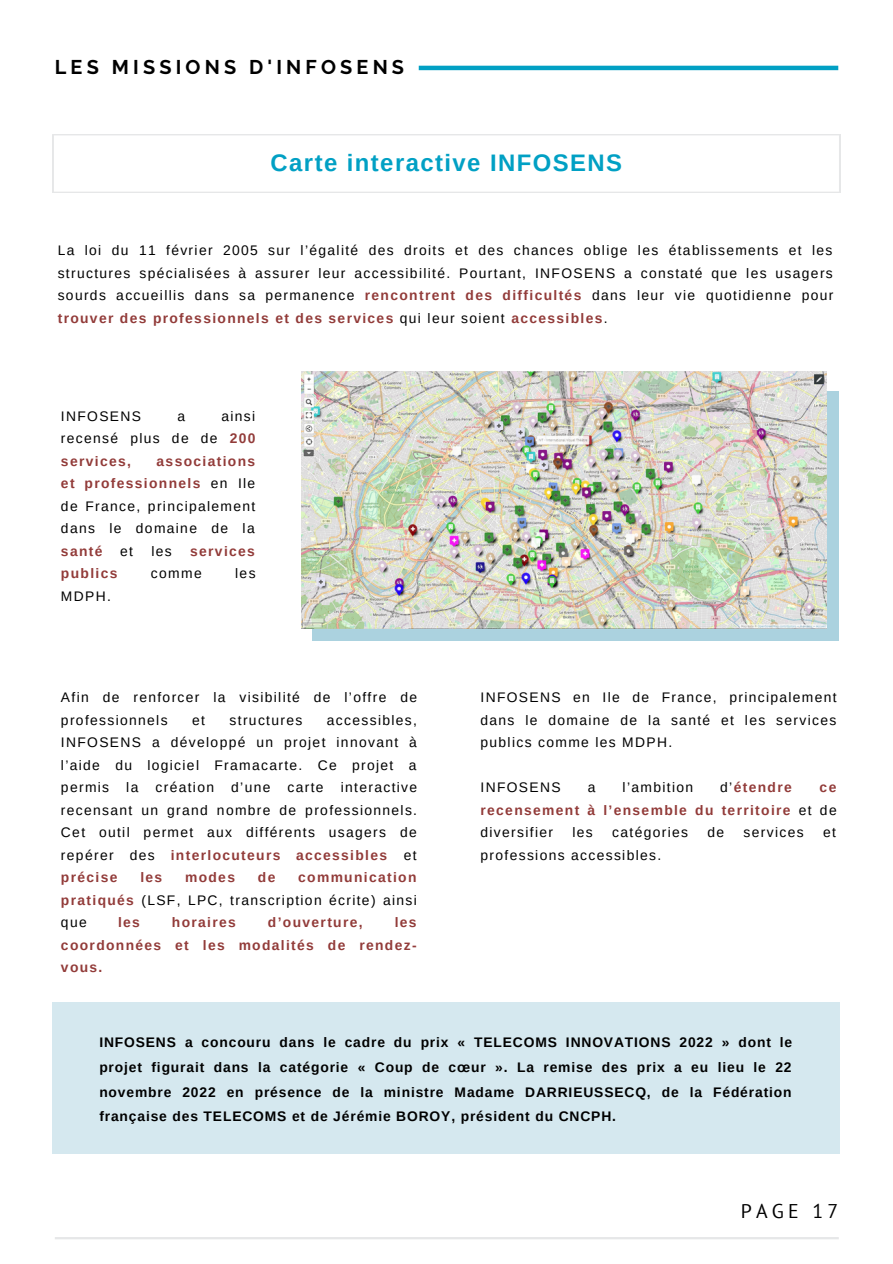
<style>
.page{position:relative;width:893px;height:1264px;background:#fff}
.page>*{position:absolute;margin:0;border:0;box-sizing:border-box;transform-origin:0 0}
.t1{font:700 23.85px "Arimo";letter-spacing:.06em;color:#01a0c4}
.t2{font:700 19.8px "Raleway";letter-spacing:.21em;color:#000}
.t3{font:19.8px "PT Sans";letter-spacing:.21em;color:#000}
.t4{font:13.8px/22.5px "Arimo";letter-spacing:.095em;color:#000;text-align:justify}
.t5{font:700 13.8px/24.8px "Arimo";letter-spacing:.06em;color:#000;text-align:justify}
.t6{font:700 13.8px/22.5px "Arimo";letter-spacing:.095em;color:#923b39;text-align:justify}
.s1{font-weight:700;color:#923b39}
.s2{font-weight:400;color:#000}
</style>
<div class="page">
<hr style="left:418px;top:66px;width:420px;height:4px;background:#01a0c4">
<hr style="left:55px;top:1236px;width:783px;height:3px;background:#e6e7e8">
<div style="left:312px;top:392px;width:526px;height:249px;background:#abd2df"></div>
<img style="left:301px;top:371px;width:525px;height:257px">
<div style="left:53px;top:1002px;width:786px;height:151px;background:#d5e8ef"></div>
<svg style="left:53px;top:134px;width:787px;height:59px"></svg>
<h2 class="t2" style="left:55px;top:55px;width:351px">LES MISSIONS D'INFOSENS</h2>
<h1 class="t1" style="left:270px;top:149px;width:353px">Carte interactive INFOSENS</h1>
<p class="t4" style="left:58px;top:239px;width:777px">La loi du 11 février 2005 sur l’égalité des droits et des chances oblige les établissements et les structures spécialisées à assurer leur accessibilité. Pourtant, INFOSENS a constaté que les usagers sourds accueillis dans sa permanence <span class="s1">rencontrent des difficultés</span> dans leur vie quotidienne pour <span class="s1">trouver des professionnels et des services</span> qui leur soient <span class="s1">accessibles</span>.</p>
<p class="t4" style="left:61px;top:404px;width:196px;text-indent:160px">ainsi recensé plus de de <span class="s1">200 services,</span></p>
<p class="t4" style="left:61px;top:404px;width:82px">INFOSENS</p>
<p class="t4" style="left:177px;top:404px;width:9px">a</p>
<p class="t4" style="left:61px;top:449px;width:196px;text-indent:96px"><span class="s1">associations et professionnels</span> en Ile de France, principalement dans le domaine de la</p>
<p class="t6" style="left:61px;top:539px;width:43px">santé</p>
<p class="t4" style="left:120px;top:539px;width:14px">et</p>
<p class="t4" style="left:151px;top:539px;width:22px">les</p>
<p class="t6" style="left:190px;top:539px;width:66px">services</p>
<p class="t6" style="left:61px;top:562px;width:58px">publics</p>
<p class="t4" style="left:151px;top:562px;width:52px">comme</p>
<p class="t4" style="left:235px;top:562px;width:22px">les</p>
<p class="t4" style="left:61px;top:584px;width:51px">MDPH.</p>
<p class="t4" style="left:61px;top:686px;width:357px">Afin de renforcer la visibilité de l’offre de professionnels</p>
<p class="t4" style="left:61px;top:708px;width:358px;text-indent:266px">accessibles, INFOSENS a développé un projet innovant à l’aide du logiciel Framacarte. Ce projet a permis la création d’une carte interactive recensant un grand nombre de professionnels.<br>Cet outil permet aux différents usagers de repérer des <span class="s1">interlocuteurs accessibles</span> et <span class="s1">précise</span></p>
<p class="t4" style="left:192px;top:708px;width:14px">et</p>
<p class="t4" style="left:229px;top:708px;width:74px">structures</p>
<p class="t4" style="left:61px;top:866px;width:357px;text-indent:237px"><span class="s1">communication pratiqués</span> (LSF, LPC, transcription écrite) ainsi que</p>
<p class="t6" style="left:140px;top:866px;width:23px">les</p>
<p class="t6" style="left:185px;top:866px;width:51px">modes</p>
<p class="t6" style="left:258px;top:866px;width:19px">de</p>
<p class="t6" style="left:61px;top:911px;width:357px;text-indent:334px">les coordonnées et les modalités de rendez&shy;vous.</p>
<p class="t6" style="left:118px;top:911px;width:23px">les</p>
<p class="t6" style="left:172px;top:911px;width:65px">horaires</p>
<p class="t6" style="left:268px;top:911px;width:96px">d’ouverture,</p>
<p class="t4" style="left:480px;top:686px;width:358px">INFOSENS en Ile de France, principalement dans le domaine de la santé et les services publics comme les MDPH.</p>
<p class="t4" style="left:480px;top:776px;width:82px">INFOSENS</p>
<p class="t4" style="left:587px;top:776px;width:9px">a</p>
<p class="t4" style="left:622px;top:776px;width:72px">l’ambition</p>
<p class="t6" style="left:720px;top:776px;width:73px"><span class="s2">d’</span>étendre</p>
<p class="t6" style="left:480px;top:776px;width:357px;text-indent:339px">ce recensement à l’ensemble du territoire <span class="s2">et de diversifier</span></p>
<p class="t4" style="left:572px;top:821px;width:22px">les</p>
<p class="t4" style="left:612px;top:821px;width:77px">catégories</p>
<p class="t4" style="left:707px;top:821px;width:18px">de</p>
<p class="t4" style="left:743px;top:821px;width:62px">services</p>
<p class="t4" style="left:823px;top:821px;width:14px">et</p>
<p class="t4" style="left:480px;top:843px;width:182px">professions accessibles.</p>
<p class="t5" style="left:99px;top:1029px;width:694px">INFOSENS a concouru dans le cadre du prix « TELECOMS INNOVATIONS 2022 » dont le projet figurait dans la catégorie « Coup de cœur ». La remise des prix a eu lieu le 22 novembre 2022 en présence de la ministre Madame DARRIEUSSECQ, de la Fédération française des TELECOMS et de Jérémie BOROY, président du CNCPH.</p>
<h2 class="t3" style="left:740px;top:1198px;width:99px">PAGE 17</h2>
</div>
